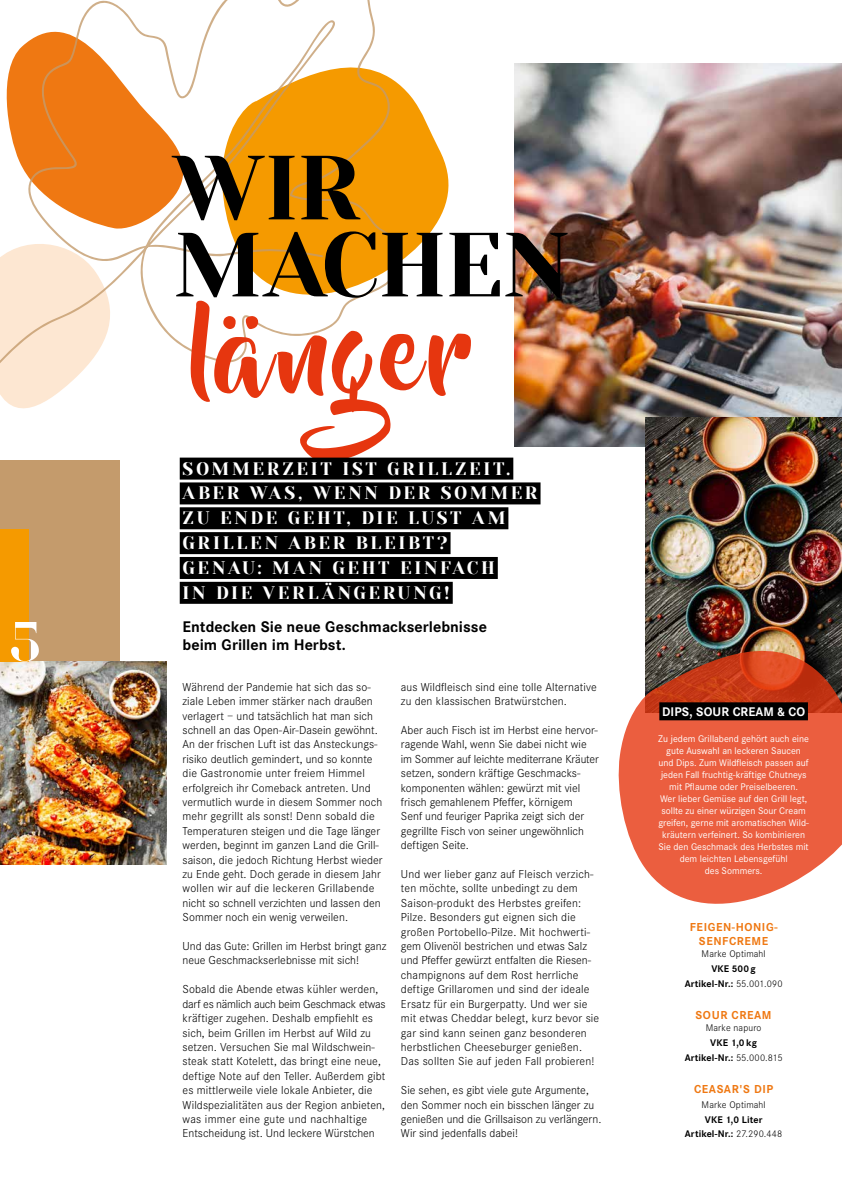
<style>
.page{position:relative;width:842px;height:1191px;background:#fff}
.page>*{position:absolute;margin:0;border:0;box-sizing:border-box;transform-origin:0 0}
.t1{font:105px "Beyond The Mountains";letter-spacing:.015em;color:#e6360f}
.t2{font:90.8px/77px "Yeseva One";letter-spacing:-.025em;color:#000}
.t3{font:58.3px "Voor";color:#fff}
.t4{font:18px/24.8px "Yeseva One";letter-spacing:.145em;color:#fff}
.t5{font:700 16px/18px "Corporate S";letter-spacing:.005em;color:#000}
.t6{font:700 13px "Corporate S";letter-spacing:.01em;color:#fff}
.t7{font:300 12px/14.4px "Corporate S";letter-spacing:.005em;color:#000}
.t8{font:700 12px/14.4px "Corporate S";letter-spacing:.05em;color:#ef7812;text-align:center}
.t9{font:10px/12px "Corporate S";color:#fff;text-align:center}
.t10{font:700 10px/14.8px "Corporate S";letter-spacing:.01em;color:#000;text-align:center}
.t11{font:300 10px "Corporate S";letter-spacing:.015em;color:#000}
.s1{font-weight:300}
</style>
<div class="page">
<img style="left:514px;top:64px;width:328px;height:382px">
<svg style="left:405px;top:90px;width:44px;height:168px;fill:#f59a00"></svg>
<svg style="left:0;top:0;width:405px;height:409px"></svg>
<div style="left:0;top:460px;width:120px;height:274px;background:#c49b6c"></div>
<div style="left:180px;top:457px;width:333px;height:22px;background:#000"></div>
<div style="left:180px;top:482px;width:360px;height:22px;background:#000"></div>
<div style="left:180px;top:507px;width:328px;height:22px;background:#000"></div>
<div style="left:180px;top:532px;width:270px;height:22px;background:#000"></div>
<div style="left:180px;top:557px;width:318px;height:22px;background:#000"></div>
<div style="left:180px;top:582px;width:273px;height:22px;background:#000"></div>
<img style="left:0;top:662px;width:166px;height:203px">
<img style="left:645px;top:417px;width:197px;height:208px">
<svg style="left:618px;top:625px;width:224px;height:279px;background:#d56b51"></svg>
<div style="left:659px;top:702px;width:149px;height:18px;background:#000"></div>
<div style="left:0;top:529px;width:28px;height:132px;background:#f59a00"></div>
<h3 class="t3" style="left:10px;top:607px;width:32px">5</h3>
<h2 class="t2" style="left:173px;top:152px;width:398px">WIR<br>MACHEN</h2>
<h1 class="t1" style="left:191px;top:296px;width:283px">länger</h1>
<h3 class="t4" style="left:183px;top:456px;width:356px">SOMMERZEIT IST GRILLZEIT.<br>ABER WAS, WENN DER SOMMER<br>ZU ENDE GEHT, DIE LUST AM<br>GRILLEN ABER BLEIBT?<br>GENAU: MAN GEHT EINFACH<br>IN DIE VERLÄNGERUNG!</h3>
<h3 class="t5" style="left:183px;top:617px;width:306px">Entdecken Sie neue Geschmackserlebnisse beim Grillen im Herbst.</h3>
<p class="t7" style="left:183px;top:680px;width:202px">Während der Pandemie hat sich das so&shy;ziale Leben immer stärker nach draußen verlagert – und tatsächlich hat man sich schnell an das Open-Air-Dasein gewöhnt.<br>An der frischen Luft ist das Ansteckungs&shy;risiko deutlich gemindert, und so konnte die Gastronomie unter freiem Himmel erfolgreich ihr Comeback antreten. Und vermutlich wurde in diesem Sommer noch mehr gegrillt als sonst! Denn sobald die Temperaturen steigen und die Tage länger werden, beginnt im ganzen Land die Grill&shy;saison, die jedoch Richtung Herbst wieder zu Ende geht. Doch gerade in diesem Jahr wollen wir auf die leckeren Grillabende nicht so schnell verzichten und lassen den Sommer noch ein wenig verweilen.</p>
<p class="t7" style="left:183px;top:939px;width:205px">Und das Gute: Grillen im Herbst bringt ganz neue Geschmackserlebnisse mit sich!</p>
<p class="t7" style="left:183px;top:982px;width:204px">Sobald die Abende etwas kühler werden, darf es nämlich auch beim Geschmack etwas kräftiger zugehen. Deshalb empfiehlt es sich, beim Grillen im Herbst auf Wild zu setzen. Versuchen Sie mal Wildschwein&shy;steak statt Kotelett, das bringt eine neue, deftige Note auf den Teller. Außerdem gibt es mittlerweile viele lokale Anbieter, die Wildspezialitäten aus der Region anbieten, was immer eine gute und nachhaltige Entscheidung ist. Und leckere Würstchen</p>
<p class="t7" style="left:401px;top:680px;width:197px">aus Wildfleisch sind eine tolle Alternative zu den klassischen Bratwürstchen.</p>
<p class="t7" style="left:401px;top:723px;width:199px">Aber auch Fisch ist im Herbst eine hervor&shy;ragende Wahl, wenn Sie dabei nicht wie im Sommer auf leichte mediterrane Kräuter setzen, sondern kräftige Geschmacks&shy;komponenten wählen: gewürzt mit viel frisch gemahlenem Pfeffer, körnigem<br>Senf und feuriger Paprika zeigt sich der gegrillte Fisch von seiner ungewöhnlich deftigen Seite.</p>
<p class="t7" style="left:401px;top:867px;width:200px">Und wer lieber ganz auf Fleisch verzich&shy;ten möchte, sollte unbedingt zu dem Saison-produkt des Herbstes greifen:<br>Pilze. Besonders gut eignen sich die großen Portobello-Pilze. Mit hochwerti&shy;gem Olivenöl bestrichen und etwas Salz und Pfeffer gewürzt entfalten die Riesen&shy;champignons auf dem Rost herrliche deftige Grillaromen und sind der ideale Ersatz für ein Burgerpatty. Und wer sie mit etwas Cheddar belegt, kurz bevor sie gar sind kann seinen ganz besonderen herbstlichen Cheeseburger genießen.<br>Das sollten Sie auf jeden Fall probieren!</p>
<p class="t7" style="left:401px;top:1083px;width:202px">Sie sehen, es gibt viele gute Argumente, den Sommer noch ein bisschen länger zu genießen und die Grillsaison zu verlängern.<br>Wir sind jedenfalls dabei!</p>
<p class="t6" style="left:662px;top:704px;width:145px">DIPS, SOUR CREAM &amp; CO</p>
<p class="t9" style="left:658px;top:733px;width:152px">Zu jedem Grillabend gehört auch eine gute Auswahl an leckeren Saucen und Dips. Zum Wildfleisch passen auf jeden Fall fruchtig-kräftige Chutneys mit Pflaume oder Preiselbeeren.<br>Wer lieber Gemüse auf den Grill legt, sollte zu einer würzigen Sour Cream greifen, gerne mit aromatischen Wild&shy;kräutern verfeinert. So kombinieren Sie den Geschmack des Herbstes mit dem leichten Lebensgefühl<br>des Sommers.</p>
<p class="t8" style="left:690px;top:920px;width:89px">FEIGEN-HONIG-<br>SENFCREME</p>
<p class="t11" style="left:701px;top:948px;width:66px">Marke Optimahl</p>
<p class="t10" style="left:685px;top:961px;width:99px">VKE 500g<br>Artikel-Nr.: <span class="s1">55.001.090</span></p>
<p class="t8" style="left:696px;top:1008px;width:78px">SOUR CREAM</p>
<p class="t11" style="left:706px;top:1022px;width:57px">Marke napuro</p>
<p class="t10" style="left:685px;top:1035px;width:99px">VKE 1,0 kg<br>Artikel-Nr.: <span class="s1">55.000.815</span></p>
<p class="t8" style="left:694px;top:1081px;width:81px">CEASAR'S DIP</p>
<p class="t11" style="left:701px;top:1098px;width:66px">Marke Optimahl</p>
<p class="t10" style="left:685px;top:1112px;width:99px">VKE 1,0 Liter<br>Artikel-Nr.: <span class="s1">27.290.448</span></p>
</div>
